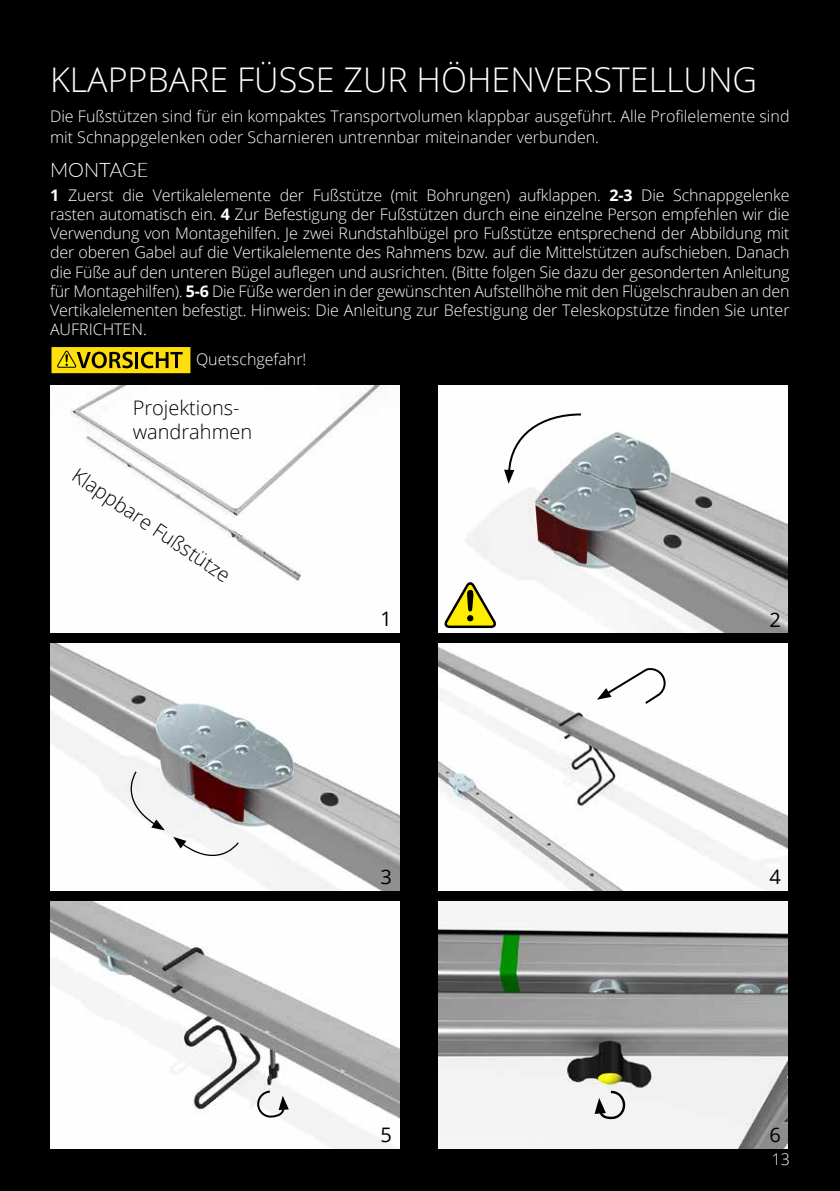
<style>
.page{position:relative;width:840px;height:1191px;background:#fff}
.page>*{position:absolute;margin:0;border:0;box-sizing:border-box;transform-origin:0 0}
.t1{font:300 34px "Open Sans";color:#fff}
.t2{font:300 20px/24px "Open Sans";color:#000}
.t3{font:300 20px "Lato";color:#fff}
.t4{font:20px "Open Sans";color:#000}
.t5{font:300 16px/19.2px "Open Sans";color:#fff}
.s1{font-weight:700}
</style>
<div class="page">
<div style="left:0;top:0;width:839px;height:1191px;background:#000"></div>
<img style="left:50px;top:643px;width:349px;height:247px">
<svg style="left:126px;top:770px;width:39px;height:60px"></svg>
<svg style="left:173px;top:836px;width:67px;height:25px"></svg>
<img style="left:50px;top:901px;width:349px;height:247px">
<svg style="left:256px;top:1089px;width:33px;height:30px"></svg>
<img style="left:50px;top:386px;width:349px;height:246px">
<img style="left:438px;top:386px;width:349px;height:246px">
<svg style="left:504px;top:412px;width:78px;height:72px"></svg>
<img style="left:438px;top:643px;width:349px;height:247px">
<svg style="left:596px;top:666px;width:70px;height:40px"></svg>
<img style="left:438px;top:901px;width:349px;height:247px">
<svg style="left:594px;top:1089px;width:31px;height:30px"></svg>
<svg style="left:441px;top:582px;width:55px;height:47px"></svg>
<div style="left:50px;top:346px;width:142px;height:29px;background:#020200"></div>
<svg style="left:50px;top:346px;width:142px;height:28px"></svg>
<h1 class="t1" style="left:50px;top:56px;width:708px">KLAPPBARE FÜSSE ZUR HÖHENVERSTELLUNG</h1>
<p class="t5" style="left:50px;top:104px;width:740px;line-height:21.6px">Die Fußstützen sind für ein kompaktes Transportvolumen klappbar ausgeführt. Alle Profilelemente sind mit Schnappgelenken oder Scharnieren untrennbar miteinander verbunden.</p>
<p class="t3" style="left:50px;top:156px;width:100px">MONTAGE</p>
<p class="t5" style="left:50px;top:185px;width:740px;text-align:justify"><span class="s1">1</span> Zuerst die Vertikalelemente der Fußstütze (mit Bohrungen) aufklappen. <span class="s1">2-3</span> Die Schnappgelenke rasten automatisch ein. <span class="s1">4</span> Zur Befestigung der Fußstützen durch eine einzelne Person empfehlen wir die Verwendung von Montagehilfen. Je zwei Rundstahlbügel pro Fußstütze entsprechend der Abbildung mit der oberen Gabel auf die Vertikalelemente des Rahmens bzw. auf die Mittelstützen aufschieben. Danach die Füße auf den unteren Bügel auflegen und ausrichten. (Bitte folgen Sie dazu der gesonderten Anleitung für Montagehilfen). <span class="s1">5-6</span> Die Füße werden in der gewünschten Aufstellhöhe mit den Flügelschrauben an den Vertikalelementen befestigt. Hinweis: Die Anleitung zur Befestigung der Teleskopstütze finden Sie unter AUFRICHTEN.</p>
<p class="t5" style="left:196px;top:349px;width:112px">Quetschgefahr!</p>
<p class="t2" style="left:133px;top:395px;width:121px">Projektions&shy;wandrahmen</p>
<p class="t2" style="left:82px;top:463px;width:187px;rotate:34deg">Klappbare Fußstütze</p>
<p class="t4" style="left:380px;top:605px;width:13px">1</p>
<p class="t4" style="left:769px;top:605px;width:13px">2</p>
<p class="t4" style="left:380px;top:863px;width:13px">3</p>
<p class="t4" style="left:380px;top:1121px;width:13px">5</p>
<p class="t4" style="left:769px;top:863px;width:13px">4</p>
<p class="t4" style="left:769px;top:1121px;width:13px">6</p>
<p class="t5" style="left:771px;top:1149px;width:20px">13</p>
</div>
